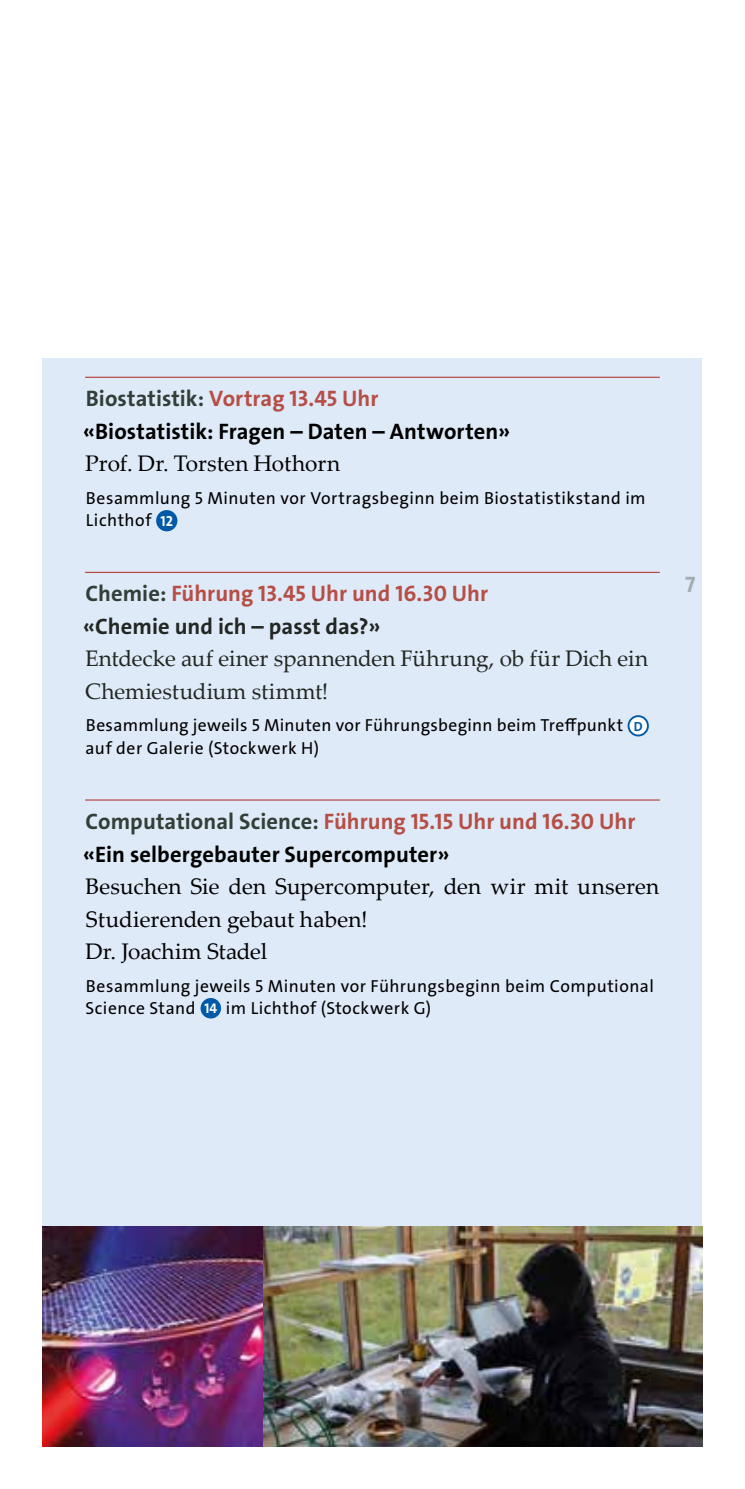
<style>
.page{position:relative;width:745px;height:1489px;background:#fff}
.page>*{position:absolute;margin:0;border:0;box-sizing:border-box;transform-origin:0 0}
.t1{font:22.5px/32.5px "The Sans LP7 Bld";letter-spacing:.005em;color:#000}
.t2{font:22.5px/32.5px "Palatino Linotype";letter-spacing:.005em;color:#000}
.t3{font:22.5px/32.5px "Palatino Linotype";color:#222723}
.t4{font:22.5px/32.5px "The Sans LP7 Bld";color:#b64e45}
.t5{font:22.5px "The Sans LP7 Bld";color:#a2acb2}
.t6{font:17.5px/22.5px "The Sans LP5 Plain";letter-spacing:.025em;color:#000}
.s1{color:#333e39}
.s2{color:#b64e45}
.s3{font-family:"The Sans LP7 Bld";font-size:14.5px;color:#fff}
.s4{color:#222723}
.s5{font-family:"The Sans LP7 Bld";font-size:13.25px;color:#005aa7}
.s6{font-family:"The Sans LP7 Bld";font-size:14px;color:#fff}
</style>
<div class="page">
<div style="left:43px;top:358px;width:659px;height:1088px;background:#dfeaf8"></div>
<img style="left:43px;top:1226px;width:659px;height:220px">
<hr style="left:85px;top:376px;width:574px;height:2px;background:#b64e45">
<hr style="left:85px;top:571px;width:574px;height:2px;background:#b64e45">
<hr style="left:85px;top:799px;width:574px;height:1px;background:#b64e45">
<div style="left:156px;top:510px;width:21px;height:21px;background:#005aa7;border-radius:50%"></div>
<div style="left:628px;top:716px;width:19px;height:19px;background:#fff;border-radius:50%"></div>
<div style="left:627px;top:715px;width:21px;height:21px;border:2px solid #005aa7;border-radius:50%"></div>
<div style="left:200px;top:997px;width:21px;height:21px;background:#005aa7;border-radius:50%"></div>
<p class="t1" style="left:83px;top:382px;width:428px"><span class="s1">Biostatistik:</span> <span class="s2">Vortrag 13.45 Uhr </span>«Biostatistik: Fragen – Daten – Antworten»</p>
<p class="t2" style="left:85px;top:446px;width:256px">Prof. Dr. Torsten Hothorn</p>
<p class="t6" style="left:86px;top:487px;width:561px">Besammlung 5 Minuten vor Vortragsbeginn beim Biostatistikstand im<br>Lichthof <span class="s3">12</span></p>
<p class="t4" style="left:83px;top:577px;width:406px"><span class="s1">Chemie:</span> Führung 13.45 Uhr und 16.30 Uhr <span class="s4">«Chemie und ich – passt das?»</span></p>
<p class="t3" style="left:85px;top:641px;width:564px">Entdecke auf einer spannenden Führung, ob für Dich ein<br>Chemiestudium stimmt!</p>
<p class="t6" style="left:85px;top:714px;width:558px">Besammlung jeweils 5 Minuten vor Führungsbeginn beim Treffpunkt <span class="s5">D </span>auf der Galerie (Stockwerk H)</p>
<p class="t1" style="left:83px;top:805px;width:553px"><span class="s1">Computational Science:</span> <span class="s2">Führung 15.15 Uhr und 16.30 Uhr </span>«Ein selbergebauter Supercomputer»</p>
<p class="t2" style="left:85px;top:869px;width:575px">Besuchen Sie den Supercomputer, den wir mit unseren<br>Studierenden gebaut haben!<br>Dr. Joachim Stadel</p>
<p class="t6" style="left:85px;top:974px;width:569px">Besammlung jeweils 5 Minuten vor Führungsbeginn beim Computional<br>Science Stand <span class="s6">14</span> im Lichthof (Stockwerk G)</p>
<p class="t5" style="left:684px;top:570px;width:12px">7</p>
</div>
